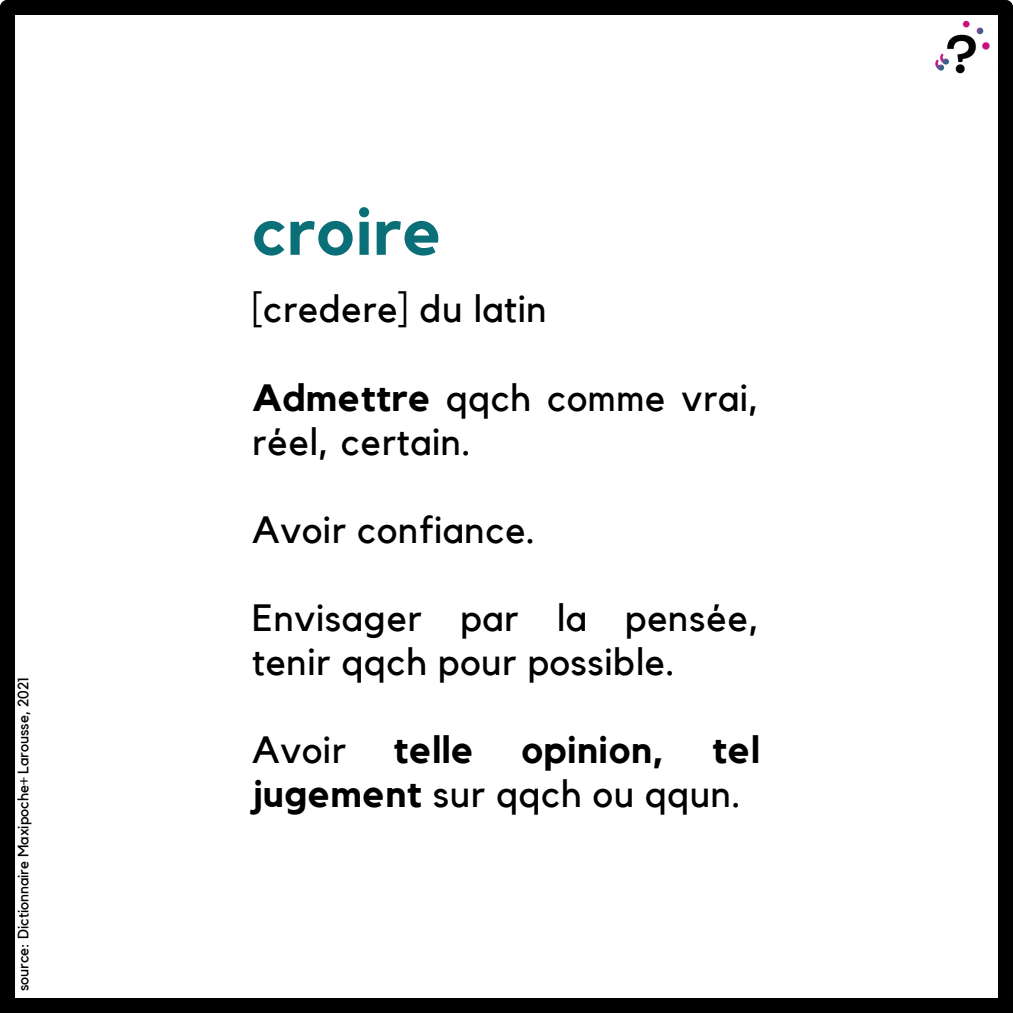
<style>
.page{position:relative;width:1013px;height:1013px;background:#fff}
.page>*{position:absolute;margin:0;border:0;box-sizing:border-box;transform-origin:0 0}
.t1{font:700 66.5px "Kollektif";letter-spacing:.02em;color:#0b6f78}
.t2{font:37.88px/44px "Kollektif";letter-spacing:.02em;color:#000}
.t3{font:700 37.88px "Kollektif";letter-spacing:.02em;color:#000}
.t4{font:15px "Kollektif";color:#000}
.s1{font-weight:700}
</style>
<div class="page">
<div style="left:8px;top:0;width:997px;height:15px;background:#000"></div>
<div style="left:8px;top:998px;width:997px;height:14px;background:#000"></div>
<div style="left:997px;top:8px;width:15px;height:1004px;background:#000"></div>
<div style="left:0;top:8px;width:15px;height:1004px;background:#000"></div>
<img style="left:935px;top:20px;width:55px;height:54px">
<p class="t4" style="left:16px;top:991px;width:316px;rotate:-90deg">source: Dictionnaire Maxipoche+ Larousse, 2021</p>
<h1 class="t1" style="left:252px;top:201px;width:191px">croire</h1>
<p class="t2" style="left:252px;top:288px;width:296px">[credere] du latin</p>
<p class="t2" style="left:252px;top:377px;width:509px"><span class="s1">Admettre</span> qqch comme vrai, réel, certain.</p>
<p class="t2" style="left:252px;top:509px;width:284px">Avoir confiance.</p>
<p class="t2" style="left:252px;top:597px;width:509px">Envisager par la pensée, tenir qqch pour possible.</p>
<p class="t2" style="left:252px;top:729px;width:509px;text-indent:460px"><span class="s1">tel jugement</span> sur qqch ou qqun.</p>
<p class="t2" style="left:252px;top:729px;width:95px">Avoir</p>
<p class="t3" style="left:394px;top:732px;width:81px">telle</p>
<p class="t3" style="left:521px;top:732px;width:144px">opinion,</p>
</div>
